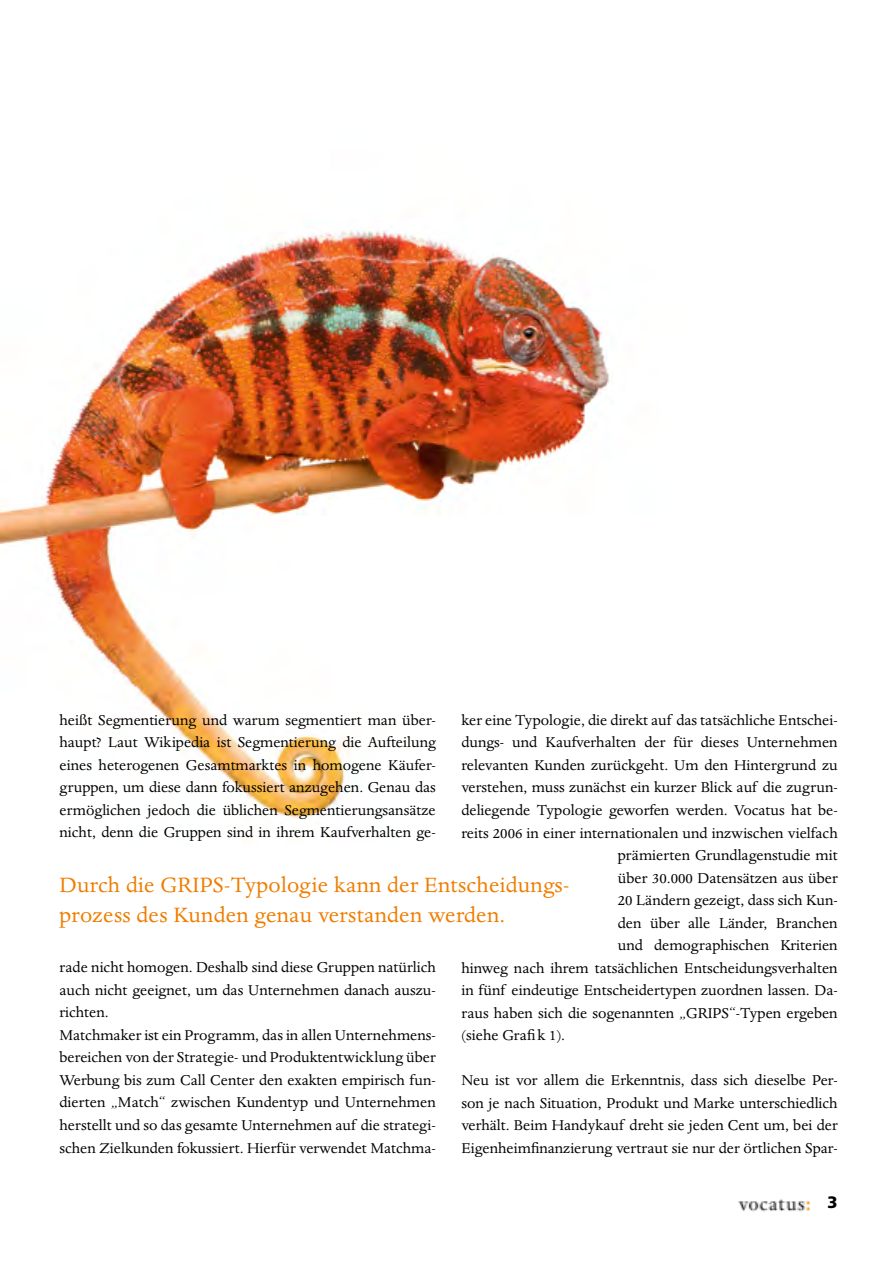
<style>
.page{position:relative;width:893px;height:1263px;background:#fff}
.page>*{position:absolute;margin:0;border:0;box-sizing:border-box;transform-origin:0 0}
.t1{font:24px/30px "Dante MT Std";letter-spacing:.01em;color:#ef7d00}
.t2{font:16.5px/22.5px "Dante MT Std";color:#000;text-align:justify}
.t3{font:900 16.5px "Frutiger LT Std";color:#000}
</style>
<div class="page">
<img style="left:738px;top:1199px;width:72px;height:13px">
<img style="left:0;top:230px;width:610px;height:593px">
<p class="t2" style="left:60px;top:709px;width:378px">heißt Segmentierung und warum segmentiert man über&shy;haupt? Laut Wikipedia ist Segmentierung die Aufteilung eines heterogenen Gesamtmarktes in homogene Käufer&shy;gruppen, um diese dann fokussiert anzugehen. Genau das ermöglichen jedoch die üblichen Segmentierungsansätze nicht, denn die Gruppen sind in ihrem Kaufverhalten ge-</p>
<p class="t2" style="left:461px;top:709px;width:378px">ker eine Typologie, die direkt auf das tatsächliche Entschei-</p>
<p class="t2" style="left:461px;top:731px;width:378px">dungs- und Kaufverhalten der für dieses Unternehmen</p>
<p class="t2" style="left:461px;top:754px;width:378px">relevanten Kunden zurückgeht. Um den Hintergrund zu</p>
<p class="t2" style="left:461px;top:776px;width:378px">verstehen, muss zunächst ein kurzer Blick auf die zugrun-</p>
<p class="t2" style="left:461px;top:799px;width:378px">deliegende Typologie geworfen werden. Vocatus hat be-</p>
<p class="t2" style="left:461px;top:821px;width:378px">reits 2006 in einer internationalen und inzwischen vielfach</p>
<p class="t2" style="left:618px;top:844px;width:221px">prämierten Grundlagenstudie mit</p>
<p class="t2" style="left:618px;top:866px;width:221px">über 30.000 Datensätzen aus über</p>
<p class="t2" style="left:618px;top:889px;width:221px">20 Ländern gezeigt, dass sich Kun-</p>
<p class="t2" style="left:618px;top:911px;width:221px">den über alle Länder, Branchen</p>
<p class="t2" style="left:618px;top:934px;width:221px">und demographischen Kriterien</p>
<p class="t2" style="left:461px;top:956px;width:378px">hinweg nach ihrem tatsächlichen Entscheidungsverhalten</p>
<p class="t2" style="left:461px;top:979px;width:378px">in fünf eindeutige Entscheidertypen zuordnen lassen. Da-</p>
<p class="t2" style="left:461px;top:1001px;width:378px">raus haben sich die sogenannten „GRIPS“-Typen ergeben</p>
<p class="t2" style="left:461px;top:1024px;width:105px">(siehe Grafi k 1).</p>
<p class="t2" style="left:461px;top:1069px;width:378px">Neu ist vor allem die Erkenntnis, dass sich dieselbe Per&shy;son je nach Situation, Produkt und Marke unterschiedlich verhält. Beim Handykauf dreht sie jeden Cent um, bei der Eigenheimfinanzierung vertraut sie nur der örtlichen Spar-</p>
<h1 class="t1" style="left:60px;top:870px;width:510px">Durch die GRIPS-Typologie kann der Entscheidungs&shy;prozess des Kunden genau verstanden werden.</h1>
<p class="t2" style="left:60px;top:956px;width:378px;text-align:left">rade nicht homogen. Deshalb sind diese Gruppen natürlich auch nicht geeignet, um das Unternehmen danach auszu&shy;richten.<br>Matchmaker ist ein Programm, das in allen Unternehmens&shy;bereichen von der Strategie- und Produktentwicklung über Werbung bis zum Call Center den exakten empirisch fun&shy;dierten „Match“ zwischen Kundentyp und Unternehmen herstellt und so das gesamte Unternehmen auf die strategi&shy;schen Zielkunden fokussiert. Hierfür verwendet Matchma-</p>
<p class="t3" style="left:828px;top:1192px;width:12px">3</p>
</div>
